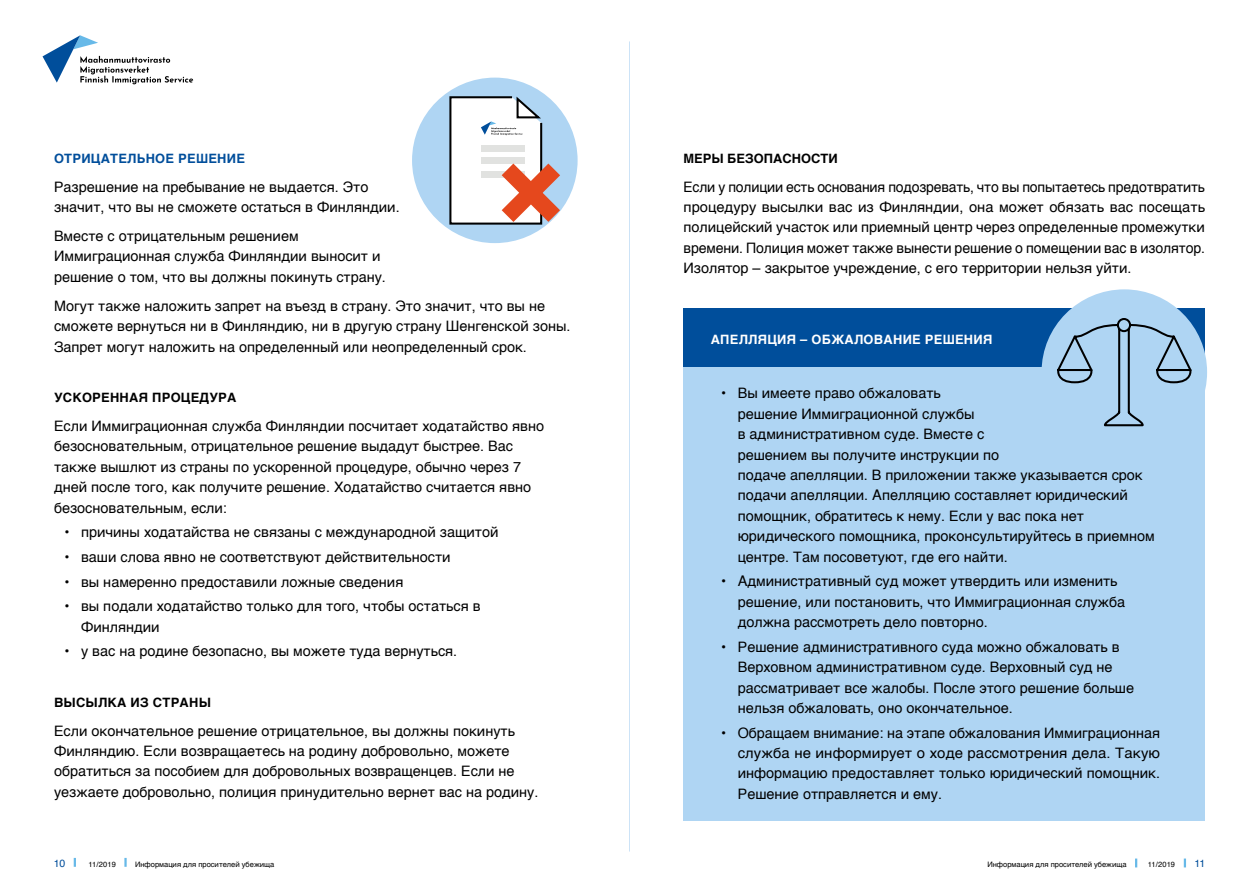
<style>
.page{position:relative;width:1259px;height:893px;background:#fff}
.page>*{position:absolute;margin:0;border:0;box-sizing:border-box;transform-origin:0 0}
.t1{font:14.4px/20.4px "Helvetica";color:#000}
.t2{font:700 12.9px "Helvetica";letter-spacing:.02em;color:#000}
.t3{font:700 12.9px "Helvetica";letter-spacing:.02em;color:#fff}
.t4{font:700 12.9px "Helvetica";letter-spacing:.02em;color:#004e9b}
.t5{font:700 12.9px "Helvetica";color:#000}
.t6{font:10.5px "Helvetica";color:#004e9b}
.t7{font:7.5px "Helvetica";color:#000}
</style>
<div class="page">
<svg style="left:74px;top:858px;width:2px;height:9px"></svg>
<svg style="left:124px;top:858px;width:3px;height:9px"></svg>
<svg style="left:1135px;top:858px;width:2px;height:9px"></svg>
<svg style="left:1183px;top:858px;width:3px;height:9px"></svg>
<div style="left:412px;top:78px;width:165px;height:165px;background:#afd5f3;border-radius:50%"></div>
<svg style="left:43px;top:35px;width:150px;height:49px"></svg>
<div style="left:683px;top:308px;width:521px;height:59px;background:#004e9b"></div>
<div style="left:683px;top:367px;width:521px;height:453px;background:#afd5f3"></div>
<hr style="left:629px;top:41px;width:1px;height:810px;background:#cce3f7">
<svg style="left:449px;top:95px;width:111px;height:131px;background:#dfd0d0"></svg>
<div style="left:1041px;top:289px;width:166px;height:166px;background:#afd5f3;border-radius:50%"></div>
<svg style="left:1054px;top:317px;width:140px;height:110px"></svg>
<p class="t4" style="left:54px;top:148px;width:192px">ОТРИЦАТЕЛЬНОЕ РЕШЕНИЕ</p>
<p class="t1" style="left:54px;top:177px;width:347px">Разрешение на пребывание не выдается. Это значит, что вы не сможете остаться в Финляндии.</p>
<p class="t1" style="left:54px;top:226px;width:333px">Вместе с отрицательным решением<br>Иммиграционная служба Финляндии выносит и решение о том, что вы должны покинуть страну.</p>
<p class="t1" style="left:54px;top:296px;width:518px">Могут также наложить запрет на въезд в страну. Это значит, что вы не сможете вернуться ни в Финляндию, ни в другую страну Шенгенской зоны.<br>Запрет могут наложить на определенный или неопределенный срок.</p>
<p class="t2" style="left:54px;top:387px;width:184px">УСКОРЕННАЯ ПРОЦЕДУРА</p>
<p class="t1" style="left:54px;top:416px;width:491px">Если Иммиграционная служба Финляндии посчитает ходатайство явно безосновательным, отрицательное решение выдадут быстрее. Вас также вышлют из страны по ускоренной процедуре, обычно через 7 дней после того, как получите решение. Ходатайство считается явно безосновательным, если:</p>
<p class="t1" style="left:64px;top:522px;width:435px">• причины ходатайства не связаны с международной защитой</p>
<p class="t1" style="left:64px;top:547px;width:388px">• ваши слова явно не соответствуют действительности</p>
<p class="t1" style="left:64px;top:572px;width:340px">• вы намеренно предоставили ложные сведения</p>
<p class="t1" style="left:81px;top:596px;width:401px;text-indent:-17px">• вы подали ходатайство только для того, чтобы остаться в<br>Финляндии</p>
<p class="t1" style="left:64px;top:641px;width:394px">• у вас на родине безопасно, вы можете туда вернуться.</p>
<p class="t2" style="left:54px;top:692px;width:158px">ВЫСЫЛКА ИЗ СТРАНЫ</p>
<p class="t1" style="left:54px;top:721px;width:486px">Если окончательное решение отрицательное, вы должны покинуть Финляндию. Если возвращаетесь на родину добровольно, можете обратиться за пособием для добровольных возвращенцев. Если не уезжаете добровольно, полиция принудительно вернет вас на родину.</p>
<p class="t5" style="left:683px;top:148px;width:156px">МЕРЫ БЕЗОПАСНОСТИ</p>
<p class="t1" style="left:683px;top:177px;width:523px;text-align:justify">Если у полиции есть основания подозревать, что вы попытаетесь предотвратить процедуру высылки вас из Финляндии, она может обязать вас посещать полицейский участок или приемный центр через определенные промежутки времени. Полиция может также вынести решение о помещении вас в изолятор.<br>Изолятор – закрытое учреждение, с его территории нельзя уйти.</p>
<p class="t3" style="left:711px;top:329px;width:283px">АПЕЛЛЯЦИЯ – ОБЖАЛОВАНИЕ РЕШЕНИЯ</p>
<p class="t1" style="left:738px;top:384px;width:418px;text-indent:-17px">• Вы имеете право обжаловать<br>решение Иммиграционной службы<br>в административном суде. Вместе с<br>решением вы получите инструкции по<br>подаче апелляции. В приложении также указывается срок подачи апелляции. Апелляцию составляет юридический помощник, обратитесь к нему. Если у вас пока нет юридического помощника, проконсультируйтесь в приемном центре. Там посоветуют, где его найти.</p>
<p class="t1" style="left:738px;top:571px;width:389px;text-indent:-17px">• Административный суд может утвердить или изменить решение, или постановить, что Иммиграционная служба должна рассмотреть дело повторно.</p>
<p class="t1" style="left:738px;top:637px;width:398px;text-indent:-17px">• Решение административного суда можно обжаловать в Верховном административном суде. Верховный суд не рассматривает все жалобы. После этого решение больше нельзя обжаловать, оно окончательное.</p>
<p class="t1" style="left:738px;top:723px;width:424px;text-align:justify;text-indent:-17px">• Обращаем внимание: на этапе обжалования Иммиграционная служба не информирует о ходе рассмотрения дела. Такую информацию предоставляет только юридический помощник.<br>Решение отправляется и ему.</p>
<p class="t6" style="left:54px;top:855px;width:13px">10</p>
<p class="t7" style="left:88px;top:858px;width:29px">11/2019</p>
<p class="t7" style="left:135px;top:858px;width:141px">Информация для просителей убежища</p>
<p class="t7" style="left:987px;top:859px;width:141px">Информация для просителей убежища</p>
<p class="t7" style="left:1147px;top:859px;width:29px">11/2019</p>
<p class="t6" style="left:1194px;top:856px;width:12px">11</p>
</div>
